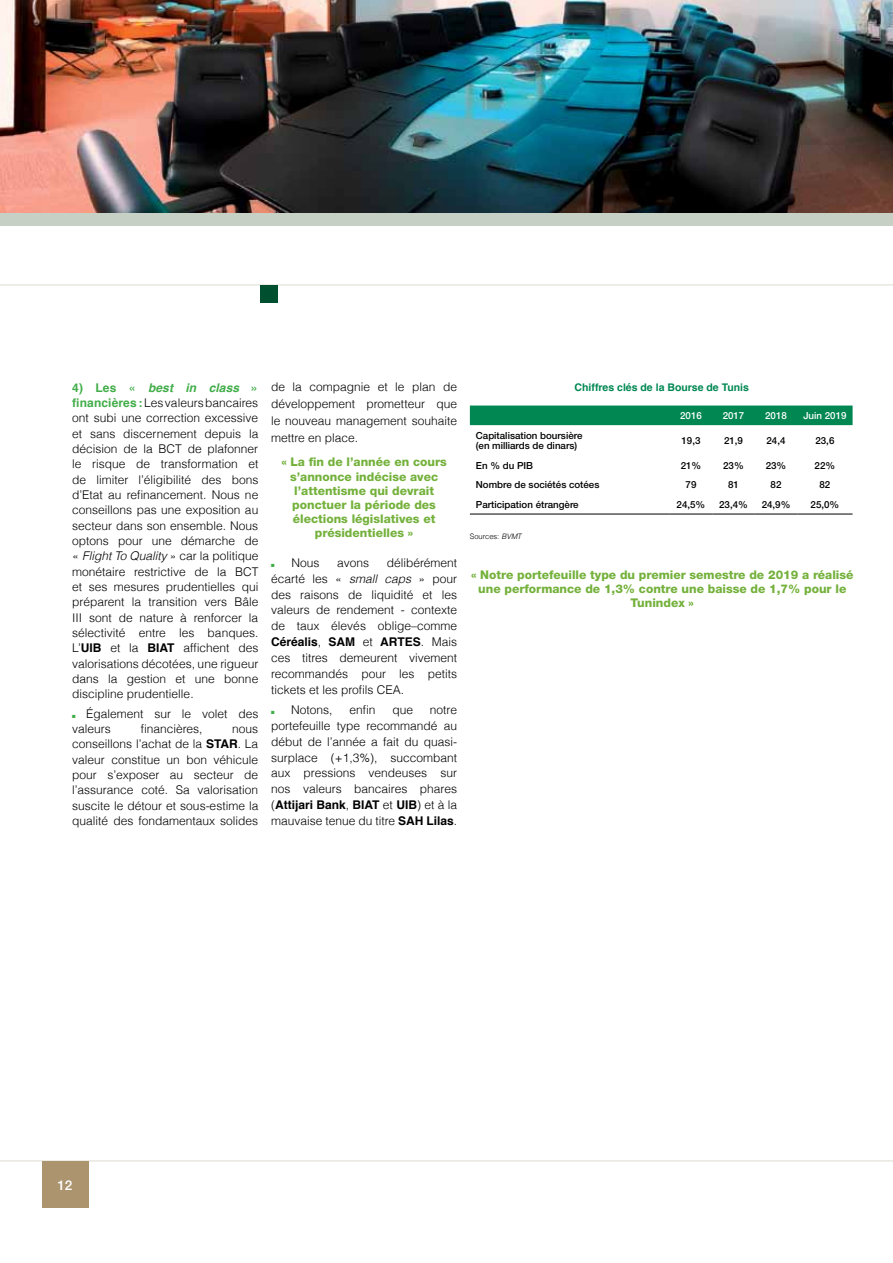
<style>
.page{position:relative;width:893px;height:1263px;background:#fff}
.page>*{position:absolute;margin:0;border:0;box-sizing:border-box;transform-origin:0 0}
.t1{font:500 13.5px "Helvetica Neue";color:#fff}
.t2{font:300 12px/15.3px "Helvetica";color:#000;text-align:justify}
.t3{font:800 12px/14.1px "Helvetica Neue LT Std";color:#74b13b;text-align:center}
.t4{font:700 10.5px "Helvetica";color:#008752}
.t5{font:500 9.75px/10.5px "Helvetica Neue";color:#000}
.t6{font:500 9.75px "Helvetica Neue";color:#fff}
.t7{font:300 7.5px "Helvetica";color:#000}
.s1{font-weight:700;color:#41ad49}
.s2{font-weight:700;font-style:italic;color:#41ad49}
.s3{font-style:italic}
.s4{font-weight:700}
.s5{color:#41ad49}
</style>
<div class="page">
<div style="left:0;top:213px;width:893px;height:12px;background:#c7d0c4"></div>
<hr style="left:0;top:285px;width:893px;height:1px;background:#dddcd0">
<hr style="left:0;top:1160px;width:893px;height:1px;background:#dddcd0">
<div style="left:43px;top:1161px;width:46px;height:47px;background:#ab946e"></div>
<img style="left:0;top:0;width:893px;height:213px">
<div style="left:260px;top:285px;width:17px;height:17px;background:#00502f"></div>
<div style="left:470px;top:405px;width:383px;height:20px;background:#008752"></div>
<hr style="left:470px;top:514px;width:200px;height:1px;background:#000">
<hr style="left:670px;top:514px;width:42px;height:1px;background:#000">
<hr style="left:712px;top:514px;width:43px;height:1px;background:#000">
<hr style="left:755px;top:514px;width:42px;height:1px;background:#000">
<hr style="left:797px;top:514px;width:56px;height:1px;background:#000">
<p class="t2" style="left:72px;top:380px;width:188px"><span class="s1">4) Les «</span> <span class="s2">best in class</span> <span class="s1">» financières :</span> Les valeurs bancaires ont subi une correction excessive et sans discernement depuis la décision de la BCT de plafonner le risque de transformation et de limiter l’éligibilité des bons d’Etat au refinancement. Nous ne conseillons pas une exposition au secteur dans son ensemble. Nous optons pour une démarche de « <span class="s3">Flight To Quality</span> » car la politique monétaire restrictive de la BCT et ses mesures prudentielles qui préparent la transition vers Bâle III sont de nature à renforcer la sélectivité entre les banques.<br>L’<span class="s4">UIB</span> et la <span class="s4">BIAT</span> affichent des valorisations décotées, une rigueur dans la gestion et une bonne discipline prudentielle.</p>
<p class="t2" style="left:72px;top:706px;width:188px"><span class="s5">■</span> Également sur le volet des valeurs</p>
<p class="t2" style="left:141px;top:721px;width:63px">financières,</p>
<p class="t2" style="left:72px;top:721px;width:188px;text-indent:160px">nous conseillons l’achat de la <span class="s4">STAR</span>. La valeur constitue un bon véhicule pour s’exposer au secteur de l’assurance coté. Sa valorisation suscite le détour et sous-estime la qualité des fondamentaux solides</p>
<p class="t2" style="left:271px;top:379px;width:188px;line-height:16.8px">de la compagnie et le plan de développement prometteur que le nouveau management souhaite mettre en place.</p>
<p class="t3" style="left:281px;top:455px;width:167px">« La fin de l’année en cours s’annonce indécise avec l’attentisme qui devrait ponctuer la période des élections législatives et présidentielles »</p>
<p class="t2" style="left:271px;top:555px;width:50px"><span class="s5">■</span> Nous</p>
<p class="t2" style="left:337px;top:555px;width:34px">avons</p>
<p class="t2" style="left:271px;top:554px;width:188px;line-height:15.9px;text-indent:116px">délibérément écarté les « <span class="s3">small caps</span> » pour des raisons de liquidité et les valeurs de rendement - contexte de taux élevés oblige–comme <span class="s4">Céréalis</span>, <span class="s4">SAM</span> et <span class="s4">ARTES</span>. Mais ces titres demeurent vivement recommandés pour les petits tickets et les profils CEA.</p>
<p class="t2" style="left:271px;top:702px;width:63px"><span class="s5">■</span> Notons,</p>
<p class="t2" style="left:349px;top:702px;width:28px">enfin</p>
<p class="t2" style="left:392px;top:702px;width:22px">que</p>
<p class="t2" style="left:271px;top:702px;width:188px;line-height:15.9px;text-indent:159px">notre portefeuille type recommandé au début de l’année a fait du quasi&shy;surplace (+1,3%), succombant aux pressions vendeuses sur nos valeurs bancaires phares (<span class="s4">Attijari Bank</span>, <span class="s4">BIAT</span> et <span class="s4">UIB</span>) et à la mauvaise tenue du titre <span class="s4">SAH Lilas</span>.</p>
<p class="t4" style="left:575px;top:378px;width:176px">Chiffres clés de la Bourse de Tunis</p>
<p class="t6" style="left:680px;top:410px;width:23px">2016</p>
<p class="t6" style="left:723px;top:410px;width:23px">2017</p>
<p class="t6" style="left:765px;top:410px;width:23px">2018</p>
<p class="t6" style="left:803px;top:410px;width:45px">Juin 2019</p>
<p class="t5" style="left:476px;top:430px;width:108px">Capitalisation boursière (en milliards de dinars)</p>
<p class="t5" style="left:681px;top:435px;width:20px">19,3</p>
<p class="t5" style="left:724px;top:435px;width:20px">21,9</p>
<p class="t5" style="left:766px;top:435px;width:20px">24,4</p>
<p class="t5" style="left:815px;top:435px;width:20px">23,6</p>
<p class="t5" style="left:476px;top:460px;width:59px">En % du PIB</p>
<p class="t5" style="left:681px;top:460px;width:22px">21%</p>
<p class="t5" style="left:723px;top:460px;width:22px">23%</p>
<p class="t5" style="left:766px;top:460px;width:22px">23%</p>
<p class="t5" style="left:815px;top:460px;width:22px">22%</p>
<p class="t5" style="left:476px;top:480px;width:125px">Nombre de sociétés cotées</p>
<p class="t5" style="left:686px;top:480px;width:12px">79</p>
<p class="t5" style="left:728px;top:480px;width:12px">81</p>
<p class="t5" style="left:771px;top:480px;width:12px">82</p>
<p class="t5" style="left:819px;top:480px;width:12px">82</p>
<p class="t5" style="left:476px;top:499px;width:104px">Participation étrangère</p>
<p class="t5" style="left:677px;top:499px;width:30px">24,5%</p>
<p class="t5" style="left:719px;top:499px;width:30px">23,4%</p>
<p class="t5" style="left:762px;top:499px;width:30px">24,9%</p>
<p class="t5" style="left:811px;top:499px;width:30px">25,0%</p>
<p class="t7" style="left:470px;top:531px;width:53px">Sources: <span class="s3">BVMT</span></p>
<p class="t3" style="left:471px;top:567px;width:384px">« Notre portefeuille type du premier semestre de 2019 a réalisé une performance de 1,3% contre une baisse de 1,7% pour le<br>Tunindex »</p>
<p class="t1" style="left:57px;top:1177px;width:17px">12</p>
</div>
